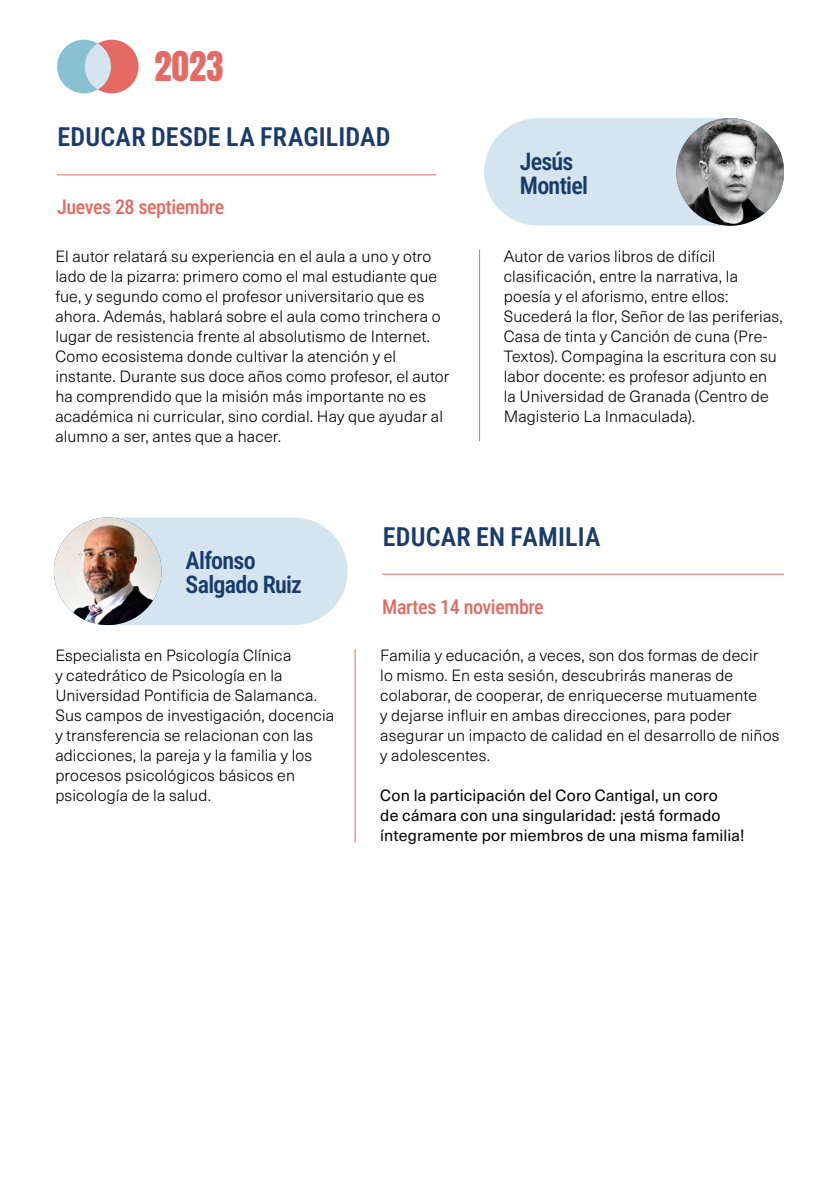
<style>
.page{position:relative;width:840px;height:1191px;background:#fff}
.page>*{position:absolute;margin:0;border:0;box-sizing:border-box;transform-origin:0 0}
.t1{font:34.4px "Anton";color:#e56a63}
.t2{font:600 26px "Roboto Condensed";letter-spacing:.005em;color:#193c6c}
.t3{font:600 24px/24px "Roboto Condensed";letter-spacing:-.03em;color:#193c6c}
.t4{font:500 20px "Roboto Condensed";letter-spacing:-.02em;color:#e56a63}
.t5{font:300 16px/20px "Neue Haas Unica W1 G";letter-spacing:.01em;color:#000}
.t6{font:16px/20px "Neue Haas Unica W1 G";letter-spacing:.01em;color:#000}
</style>
<div class="page">
<hr style="left:479px;top:249px;width:1px;height:192px;background:#e56a63">
<hr style="left:354px;top:649px;width:1px;height:193px;background:#e56a63">
<svg style="left:115px;top:517px;width:232px;height:108px;background:#d6e6ef"></svg>
<img style="left:54px;top:517px;width:107px;height:108px;border-radius:54px">
<hr style="left:57px;top:174px;width:379px;height:1px;background:#e56a63">
<hr style="left:382px;top:574px;width:401px;height:1px;background:#e56a63">
<svg style="left:484px;top:118px;width:238px;height:108px;background:#d6e6ef"></svg>
<img style="left:676px;top:118px;width:107px;height:108px;border-radius:54px">
<div style="left:85px;top:40px;width:53px;height:53px;background:#e56a63;border-radius:50%"></div>
<div style="left:57px;top:40px;width:54px;height:53px;background:#89c1d3;border-radius:50%"></div>
<div style="left:85px;top:44px;width:26px;height:45px;background:#d4e5ef;border-radius:50%"></div>
<h1 class="t1" style="left:154px;top:49px;width:71px">2023</h1>
<h2 class="t2" style="left:57px;top:119px;width:334px">EDUCAR DESDE LA FRAGILIDAD</h2>
<p class="t4" style="left:57px;top:193px;width:168px">Jueves 28 septiembre</p>
<p class="t5" style="left:55px;top:245px;width:395px">El autor relatará su experiencia en el aula a uno y otro lado de la pizarra: primero como el mal estudiante que fue, y segundo como el profesor universitario que es ahora. Además, hablará sobre el aula como trinchera o lugar de resistencia frente al absolutismo de Internet.<br>Como ecosistema donde cultivar la atención y el instante. Durante sus doce años como profesor, el autor ha comprendido que la misión más importante no es académica ni curricular, sino cordial. Hay que ayudar al alumno a ser, antes que a hacer.</p>
<h3 class="t3" style="left:519px;top:148px;width:70px">Jesús<br>Montiel</h3>
<p class="t5" style="left:503px;top:245px;width:280px">Autor de varios libros de difícil clasificación, entre la narrativa, la poesía y el aforismo, entre ellos:<br>Sucederá la flor, Señor de las periferias, Casa de tinta y Canción de cuna (Pre-Textos). Compagina la escritura con su labor docente: es profesor adjunto en la Universidad de Granada (Centro de Magisterio La Inmaculada).</p>
<h3 class="t3" style="left:185px;top:547px;width:118px">Alfonso<br>Salgado Ruiz</h3>
<p class="t5" style="left:55px;top:644px;width:280px">Especialista en Psicología Clínica<br>y catedrático de Psicología en la Universidad Pontificia de Salamanca.<br>Sus campos de investigación, docencia y transferencia se relacionan con las adicciones, la pareja y la familia y los procesos psicológicos básicos en psicología de la salud.</p>
<h2 class="t2" style="left:382px;top:518px;width:219px">EDUCAR EN FAMILIA</h2>
<p class="t4" style="left:382px;top:592px;width:163px">Martes 14 noviembre</p>
<p class="t5" style="left:380px;top:644px;width:400px">Familia y educación, a veces, son dos formas de decir<br>lo mismo. En esta sesión, descubrirás maneras de colaborar, de cooperar, de enriquecerse mutuamente<br>y dejarse influir en ambas direcciones, para poder asegurar un impacto de calidad en el desarrollo de niños y adolescentes.</p>
<p class="t6" style="left:380px;top:784px;width:365px">Con la participación del Coro Cantigal, un coro<br>de cámara con una singularidad: ¡está formado íntegramente por miembros de una misma familia!</p>
</div>
